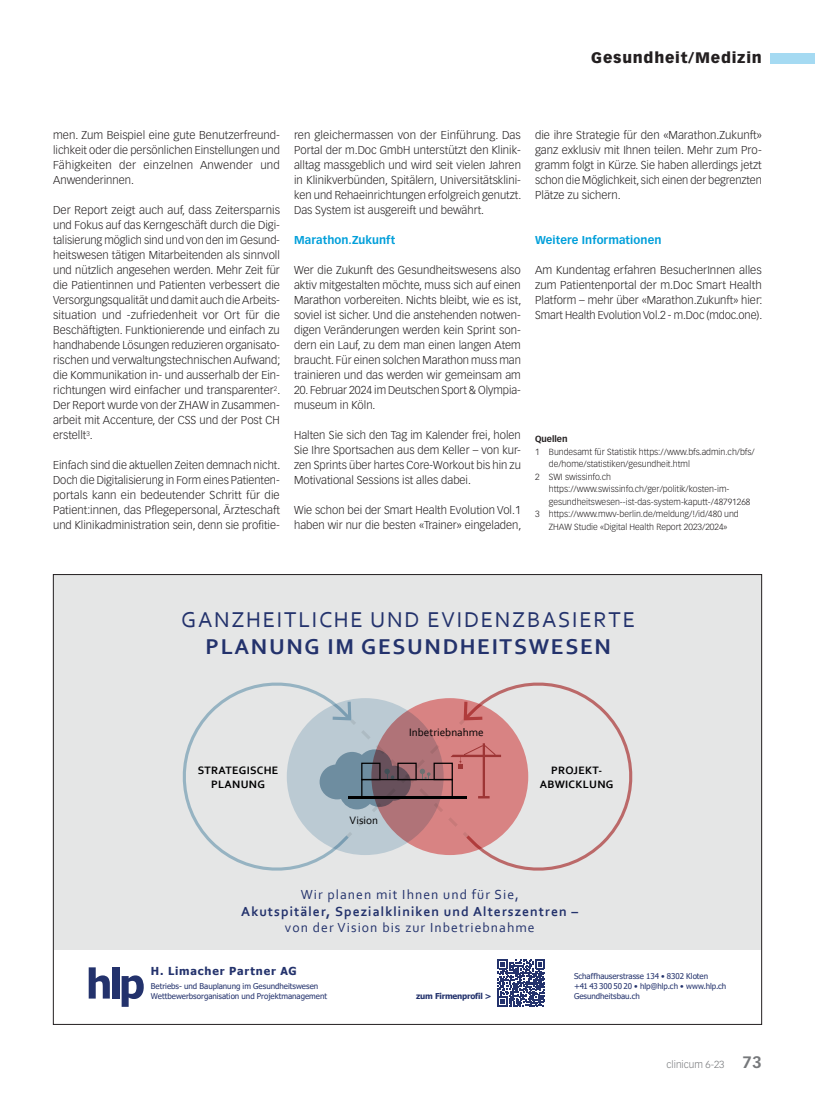
<style>
.page{position:relative;width:815px;height:1099px;background:#fff}
.page>*{position:absolute;margin:0;border:0;box-sizing:border-box;transform-origin:0 0}
.t1{font:22.5px/27px "Corbel";letter-spacing:.075em;color:#23326c;text-align:center}
.t2{font:900 15px "Vectora LT Std";letter-spacing:.05em;color:#231f20}
.t3{font:13.75px/16.5px "Corbel";letter-spacing:.075em;color:#23326c;text-align:center}
.Lauftext{font:300 11.25px/15px "Vectora LT Std";color:#231f20;text-align:justify}
.t4{font:700 11.25px/13.5px "Corbel";letter-spacing:.025em;color:#000001;text-align:center}
.ZT_GM{font:700 11.25px "Vectora LT Std";letter-spacing:.005em;color:#009fda}
.t5{font:11.25px "Corbel";color:#000001}
.t6{font:700 11px "Tahoma";letter-spacing:.07em;color:#23326c}
.t7{font:300 10px "Vectora LT Std";color:#76787b}
.Fussnote{font:300 8.75px/12.5px "Vectora LT Std";color:#231f20}
.Fussnote-2{font:700 8.75px "Vectora LT Std";color:#231f20}
.t8{font:700 8.12px "Tahoma";letter-spacing:-.025em;color:#23326c}
.t9{font:7.88px/9.9px "Tahoma";color:#23326c}
.s1{font-weight:700}
.s2{font-weight:700;font-size:16.25px}
</style>
<div class="page">
<div style="left:770px;top:53px;width:45px;height:10px;background:#a5daf2"></div>
<div style="left:53px;top:574px;width:708px;height:375px;background:#e5e6e6"></div>
<svg style="left:465px;top:682px;width:168px;height:189px"></svg>
<svg style="left:182px;top:682px;width:168px;height:189px"></svg>
<div style="left:287px;top:698px;width:157px;height:157px;background:#bbcad3;border-radius:50%"></div>
<div style="left:371px;top:698px;width:157px;height:157px;background:#d88383;border-radius:50%"></div>
<svg style="left:320px;top:701px;width:181px;height:136px"></svg>
<svg style="left:89px;top:967px;width:21px;height:31px"></svg>
<div style="left:112px;top:967px;width:7px;height:31px;background:#23326c"></div>
<svg style="left:122px;top:975px;width:22px;height:31px"></svg>
<svg style="left:498px;top:959px;width:47px;height:47px"></svg>
<h2 class="t2" style="left:591px;top:49px;width:172px">Gesundheit/Medizin</h2>
<p class="Lauftext" style="left:53px;top:128px;width:228px">men. Zum Beispiel eine gute Benutzerfreund&shy;lichkeit oder die persönlichen Einstellungen und Fähigkeiten der einzelnen Anwender und Anwenderinnen.</p>
<p class="Lauftext" style="left:53px;top:203px;width:229px">Der Report zeigt auch auf, dass Zeitersparnis und Fokus auf das Kerngeschäft durch die Digi&shy;talisierung möglich sind und von den im Gesund&shy;heitswesen tätigen Mitarbeitenden als sinnvoll und nützlich angesehen werden. Mehr Zeit für die Patientinnen und Patienten verbessert die Versorgungsqualität und damit auch die Arbeits&shy;situation und -zufriedenheit vor Ort für die Beschäftigten. Funktionierende und einfach zu handhabende Lösungen reduzieren organisato&shy;rischen und verwaltungstechnischen Aufwand; die Kommunikation in- und ausserhalb der Ein&shy;richtungen wird einfacher und transparenter<sup>2</sup>.<br>Der Report wurde von der ZHAW in Zusammen&shy;arbeit mit Accenture, der CSS und der Post CH erstellt<sup>3</sup>.</p>
<p class="Lauftext" style="left:53px;top:458px;width:229px">Einfach sind die aktuellen Zeiten demnach nicht.<br>Doch die Digitalisierung in Form eines Patienten&shy;portals kann ein bedeutender Schritt für die Patient:innen, das Pflegepersonal, Ärzteschaft und Klinikadministration sein, denn sie profitie-</p>
<p class="Lauftext" style="left:294px;top:128px;width:229px">ren gleichermassen von der Einführung. Das Portal der m.Doc GmbH unterstützt den Klinik&shy;alltag massgeblich und wird seit vielen Jahren in Klinikverbünden, Spitälern, Universitätsklini&shy;ken und Rehaeinrichtungen erfolgreich genutzt.<br>Das System ist ausgereift und bewährt.</p>
<p class="ZT_GM" style="left:294px;top:233px;width:103px">Marathon.Zukunft</p>
<p class="Lauftext" style="left:294px;top:263px;width:229px">Wer die Zukunft des Gesundheitswesens also aktiv mitgestalten möchte, muss sich auf einen Marathon vorbereiten. Nichts bleibt, wie es ist, soviel ist sicher. Und die anstehenden notwen&shy;digen Veränderungen werden kein Sprint son&shy;dern ein Lauf, zu dem man einen langen Atem braucht. Für einen solchen Marathon muss man trainieren und das werden wir gemeinsam am</p>
<p class="Lauftext" style="left:294px;top:383px;width:228px">20. Februar 2024 im Deutschen Sport &amp; Olympia&shy;museum in Köln.</p>
<p class="Lauftext" style="left:294px;top:428px;width:228px">Halten Sie sich den Tag im Kalender frei, holen Sie Ihre Sportsachen aus dem Keller – von kur&shy;zen Sprints über hartes Core-Workout bis hin zu Motivational Sessions ist alles dabei.</p>
<p class="Lauftext" style="left:294px;top:503px;width:229px">Wie schon bei der Smart Health Evolution Vol.1 haben wir nur die besten «Trainer» eingeladen,</p>
<p class="Lauftext" style="left:535px;top:128px;width:228px">die ihre Strategie für den «Marathon.Zukunft» ganz exklusiv mit Ihnen teilen. Mehr zum Pro&shy;gramm folgt in Kürze. Sie haben allerdings jetzt schon die Möglichkeit, sich einen der begrenzten Plätze zu sichern.</p>
<p class="ZT_GM" style="left:535px;top:233px;width:128px">Weitere Informationen</p>
<p class="Lauftext" style="left:535px;top:263px;width:229px">Am Kundentag erfahren BesucherInnen alles zum Patientenportal der m.Doc Smart Health Platform – mehr über «Marathon.Zukunft» hier:</p>
<p class="Lauftext" style="left:535px;top:308px;width:229px">Smart Health Evolution Vol.2 - m.Doc (mdoc.one).</p>
<p class="Fussnote-2" style="left:535px;top:433px;width:34px">Quellen</p>
<p class="Fussnote" style="left:549px;top:445px;width:208px;text-indent:-14px">1 Bundesamt für Statistik https://www.bfs.admin.ch/bfs/ de/home/statistiken/gesundheit.html</p>
<p class="Fussnote" style="left:549px;top:470px;width:203px;text-indent:-14px">2 SWI swissinfo.ch https://www.swissinfo.ch/ger/politik/kosten-im&shy;gesundheitswesen--ist-das-system-kaputt-/48791268</p>
<p class="Fussnote" style="left:535px;top:508px;width:205px;text-align:center">3 https://www.mwv-berlin.de/meldung/!/id/480 und<br>ZHAW Studie «Digital Health Report 2023/2024»</p>
<p class="t1" style="left:181px;top:605px;width:455px">GANZHEITLICHE UND EVIDENZBASIERTE<br><span class="s1">PLANUNG IM GESUNDHEITSWESEN</span></p>
<p class="t5" style="left:409px;top:725px;width:76px">Inbetriebnahme</p>
<p class="t4" style="left:198px;top:763px;width:82px">STRATEGISCHE<br>PLANUNG</p>
<p class="t4" style="left:540px;top:763px;width:75px">PROJEKT-<br>ABWICKLUNG</p>
<p class="t5" style="left:350px;top:813px;width:30px">Vision</p>
<p class="t3" style="left:241px;top:886px;width:339px">Wir planen mit Ihnen und für Sie,<br><span class="s1">Akutspitäler, Spezialkliniken und Alterszentren – </span>von der Vision bis zur Inbetriebnahme</p>
<p class="t6" style="left:151px;top:963px;width:147px">H. Limacher Partner AG</p>
<p class="t9" style="left:151px;top:981px;width:178px">Betriebs- und Bauplanung im Gesundheitswesen<br>Wettbewerbsorganisation und Projektmanagement</p>
<p class="t9" style="left:574px;top:971px;width:154px">Schaffhauserstrasse 134 • 8302 Kloten<br>+41 43 300 50 20 • hlp@hlp.ch • www.hlp.ch<br>Gesundheitsbau.ch</p>
<p class="t8" style="left:416px;top:990px;width:77px">zum Firmenprofil &gt;</p>
<p class="t7" style="left:667px;top:1058px;width:97px">clinicum 6-23 <span class="s2">73</span></p>
</div>
